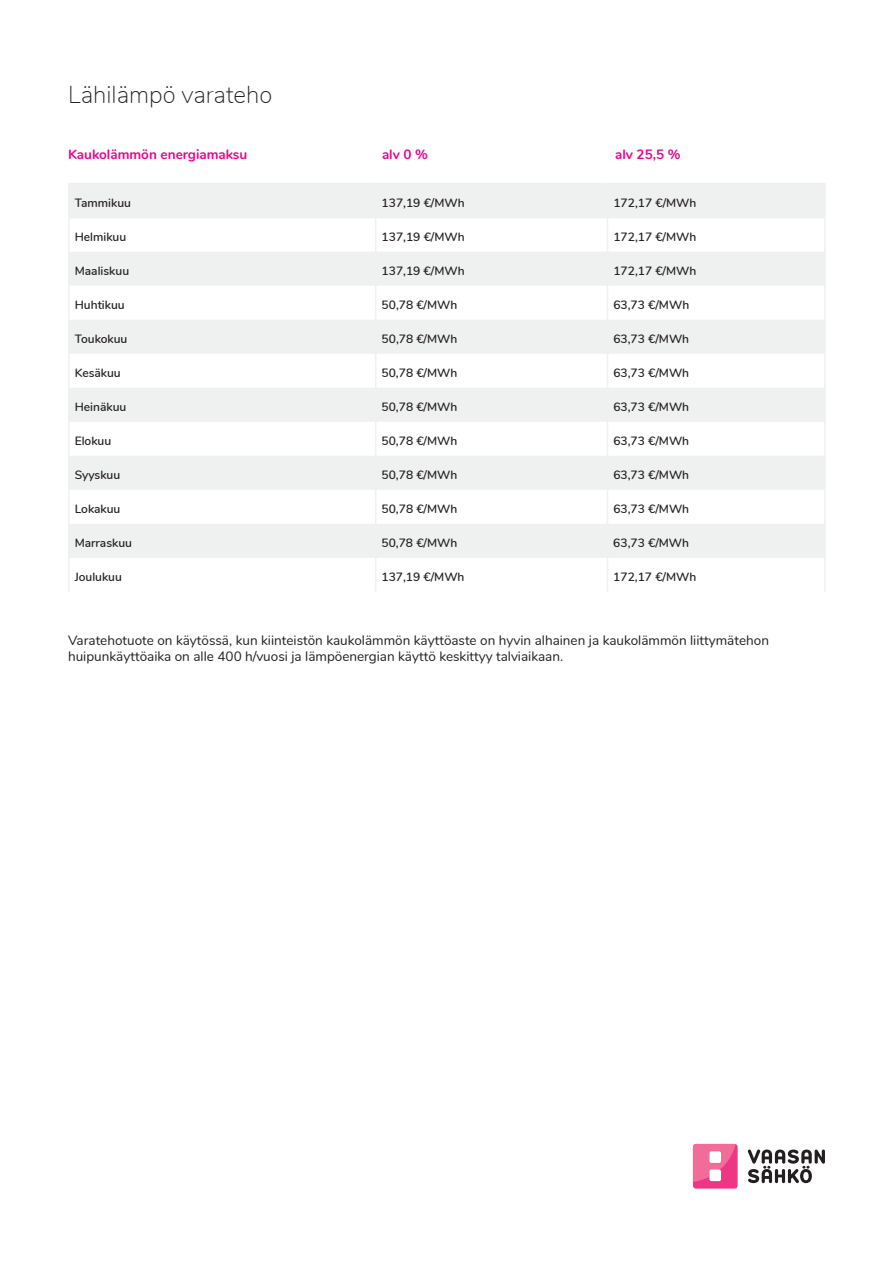
<style>
.page{position:relative;width:893px;height:1263px;background:#fff}
.page>*{position:absolute;margin:0;border:0;box-sizing:border-box;transform-origin:0 0}
.t1{font:200 24px "Nunito";color:#231f20}
.t2{font:13.5px/16.2px "Nunito";color:#231f20}
.t3{font:700 13.5px "Nunito";color:#ed028c}
.t4{font:600 12px "Nunito";color:#231f20}
</style>
<div class="page">
<div style="left:693px;top:1144px;width:45px;height:44px;background:#ee3684;border-radius:3px"></div>
<svg style="left:693px;top:1144px;width:44px;height:38px"></svg>
<div style="left:709px;top:1151px;width:12px;height:12px;background:#fff;border-radius:2px"></div>
<div style="left:709px;top:1169px;width:12px;height:12px;background:#fff;border-radius:2px"></div>
<svg style="left:748px;top:1149px;width:77px;height:34px"></svg>
<svg style="left:70px;top:184px;width:754px;height:374px;fill:#eff0f0"></svg>
<hr style="left:68px;top:218px;width:2px;height:34px;background:#eff0f0">
<hr style="left:824px;top:218px;width:2px;height:34px;background:#eff0f0">
<hr style="left:68px;top:252px;width:2px;height:34px;background:#eff0f0">
<hr style="left:824px;top:252px;width:2px;height:34px;background:#eff0f0">
<hr style="left:68px;top:286px;width:2px;height:34px;background:#eff0f0">
<hr style="left:824px;top:286px;width:2px;height:34px;background:#eff0f0">
<hr style="left:68px;top:320px;width:2px;height:34px;background:#eff0f0">
<hr style="left:824px;top:320px;width:2px;height:34px;background:#eff0f0">
<hr style="left:68px;top:354px;width:2px;height:34px;background:#eff0f0">
<hr style="left:824px;top:354px;width:2px;height:34px;background:#eff0f0">
<hr style="left:68px;top:388px;width:2px;height:34px;background:#eff0f0">
<hr style="left:824px;top:388px;width:2px;height:34px;background:#eff0f0">
<hr style="left:68px;top:422px;width:2px;height:34px;background:#eff0f0">
<hr style="left:824px;top:422px;width:2px;height:34px;background:#eff0f0">
<hr style="left:68px;top:456px;width:2px;height:34px;background:#eff0f0">
<hr style="left:824px;top:456px;width:2px;height:34px;background:#eff0f0">
<hr style="left:68px;top:490px;width:2px;height:34px;background:#eff0f0">
<hr style="left:824px;top:490px;width:2px;height:34px;background:#eff0f0">
<hr style="left:68px;top:524px;width:2px;height:34px;background:#eff0f0">
<hr style="left:824px;top:524px;width:2px;height:34px;background:#eff0f0">
<hr style="left:68px;top:558px;width:2px;height:34px;background:#eff0f0">
<hr style="left:824px;top:558px;width:2px;height:34px;background:#eff0f0">
<hr style="left:68px;top:183px;width:308px;height:1px;background:#eff0f0">
<hr style="left:68px;top:184px;width:2px;height:33px;background:#eff0f0">
<hr style="left:607px;top:183px;width:219px;height:1px;background:#eff0f0">
<hr style="left:824px;top:184px;width:2px;height:33px;background:#eff0f0">
<hr style="left:68px;top:217px;width:308px;height:1px;background:#eff0f0">
<hr style="left:376px;top:217px;width:231px;height:1px;background:#eff0f0">
<hr style="left:607px;top:217px;width:219px;height:1px;background:#eff0f0">
<hr style="left:376px;top:183px;width:231px;height:1px;background:#eff0f0">
<hr style="left:375px;top:184px;width:1px;height:33px;background:#eff0f0">
<hr style="left:607px;top:184px;width:1px;height:33px;background:#eff0f0">
<hr style="left:375px;top:218px;width:1px;height:34px;background:#eff0f0">
<hr style="left:607px;top:218px;width:1px;height:34px;background:#eff0f0">
<hr style="left:375px;top:252px;width:1px;height:34px;background:#eff0f0">
<hr style="left:607px;top:252px;width:1px;height:34px;background:#eff0f0">
<hr style="left:375px;top:286px;width:1px;height:34px;background:#eff0f0">
<hr style="left:607px;top:286px;width:1px;height:34px;background:#eff0f0">
<hr style="left:375px;top:320px;width:1px;height:34px;background:#eff0f0">
<hr style="left:607px;top:320px;width:1px;height:34px;background:#eff0f0">
<hr style="left:375px;top:354px;width:1px;height:34px;background:#eff0f0">
<hr style="left:607px;top:354px;width:1px;height:34px;background:#eff0f0">
<hr style="left:375px;top:388px;width:1px;height:34px;background:#eff0f0">
<hr style="left:607px;top:388px;width:1px;height:34px;background:#eff0f0">
<hr style="left:375px;top:422px;width:1px;height:34px;background:#eff0f0">
<hr style="left:607px;top:422px;width:1px;height:34px;background:#eff0f0">
<hr style="left:375px;top:456px;width:1px;height:34px;background:#eff0f0">
<hr style="left:607px;top:456px;width:1px;height:34px;background:#eff0f0">
<hr style="left:375px;top:490px;width:1px;height:34px;background:#eff0f0">
<hr style="left:607px;top:490px;width:1px;height:34px;background:#eff0f0">
<hr style="left:375px;top:524px;width:1px;height:34px;background:#eff0f0">
<hr style="left:607px;top:524px;width:1px;height:34px;background:#eff0f0">
<hr style="left:375px;top:558px;width:1px;height:34px;background:#eff0f0">
<hr style="left:607px;top:558px;width:1px;height:34px;background:#eff0f0">
<h1 class="t1" style="left:68px;top:77px;width:206px">Lähilämpö varateho</h1>
<p class="t3" style="left:68px;top:144px;width:181px">Kaukolämmön energiamaksu</p>
<p class="t3" style="left:382px;top:144px;width:47px">alv 0 %</p>
<p class="t3" style="left:615px;top:144px;width:67px">alv 25,5 %</p>
<p class="t4" style="left:75px;top:194px;width:58px">Tammikuu</p>
<p class="t4" style="left:382px;top:194px;width:85px">137,19 €/MWh</p>
<p class="t4" style="left:613px;top:194px;width:85px">172,17 €/MWh</p>
<p class="t4" style="left:75px;top:228px;width:53px">Helmikuu</p>
<p class="t4" style="left:382px;top:228px;width:85px">137,19 €/MWh</p>
<p class="t4" style="left:613px;top:228px;width:85px">172,17 €/MWh</p>
<p class="t4" style="left:75px;top:262px;width:56px">Maaliskuu</p>
<p class="t4" style="left:382px;top:262px;width:85px">137,19 €/MWh</p>
<p class="t4" style="left:613px;top:262px;width:85px">172,17 €/MWh</p>
<p class="t4" style="left:75px;top:296px;width:51px">Huhtikuu</p>
<p class="t4" style="left:382px;top:296px;width:77px">50,78 €/MWh</p>
<p class="t4" style="left:613px;top:296px;width:77px">63,73 €/MWh</p>
<p class="t4" style="left:75px;top:330px;width:54px">Toukokuu</p>
<p class="t4" style="left:382px;top:330px;width:77px">50,78 €/MWh</p>
<p class="t4" style="left:613px;top:330px;width:77px">63,73 €/MWh</p>
<p class="t4" style="left:75px;top:364px;width:48px">Kesäkuu</p>
<p class="t4" style="left:382px;top:364px;width:77px">50,78 €/MWh</p>
<p class="t4" style="left:613px;top:364px;width:77px">63,73 €/MWh</p>
<p class="t4" style="left:75px;top:398px;width:53px">Heinäkuu</p>
<p class="t4" style="left:382px;top:398px;width:77px">50,78 €/MWh</p>
<p class="t4" style="left:613px;top:398px;width:77px">63,73 €/MWh</p>
<p class="t4" style="left:75px;top:432px;width:38px">Elokuu</p>
<p class="t4" style="left:382px;top:432px;width:77px">50,78 €/MWh</p>
<p class="t4" style="left:613px;top:432px;width:77px">63,73 €/MWh</p>
<p class="t4" style="left:75px;top:466px;width:47px">Syyskuu</p>
<p class="t4" style="left:382px;top:466px;width:77px">50,78 €/MWh</p>
<p class="t4" style="left:613px;top:466px;width:77px">63,73 €/MWh</p>
<p class="t4" style="left:75px;top:500px;width:47px">Lokakuu</p>
<p class="t4" style="left:382px;top:500px;width:77px">50,78 €/MWh</p>
<p class="t4" style="left:613px;top:500px;width:77px">63,73 €/MWh</p>
<p class="t4" style="left:75px;top:534px;width:59px">Marraskuu</p>
<p class="t4" style="left:382px;top:534px;width:77px">50,78 €/MWh</p>
<p class="t4" style="left:613px;top:534px;width:77px">63,73 €/MWh</p>
<p class="t4" style="left:75px;top:568px;width:49px">Joulukuu</p>
<p class="t4" style="left:381px;top:568px;width:85px">137,19 €/MWh</p>
<p class="t4" style="left:613px;top:568px;width:85px">172,17 €/MWh</p>
<p class="t2" style="left:68px;top:632px;width:702px">Varatehotuote on käytössä, kun kiinteistön kaukolämmön käyttöaste on hyvin alhainen ja kaukolämmön liittymätehon huipunkäyttöaika on alle 400 h/vuosi ja lämpöenergian käyttö keskittyy talviaikaan.</p>
</div>
